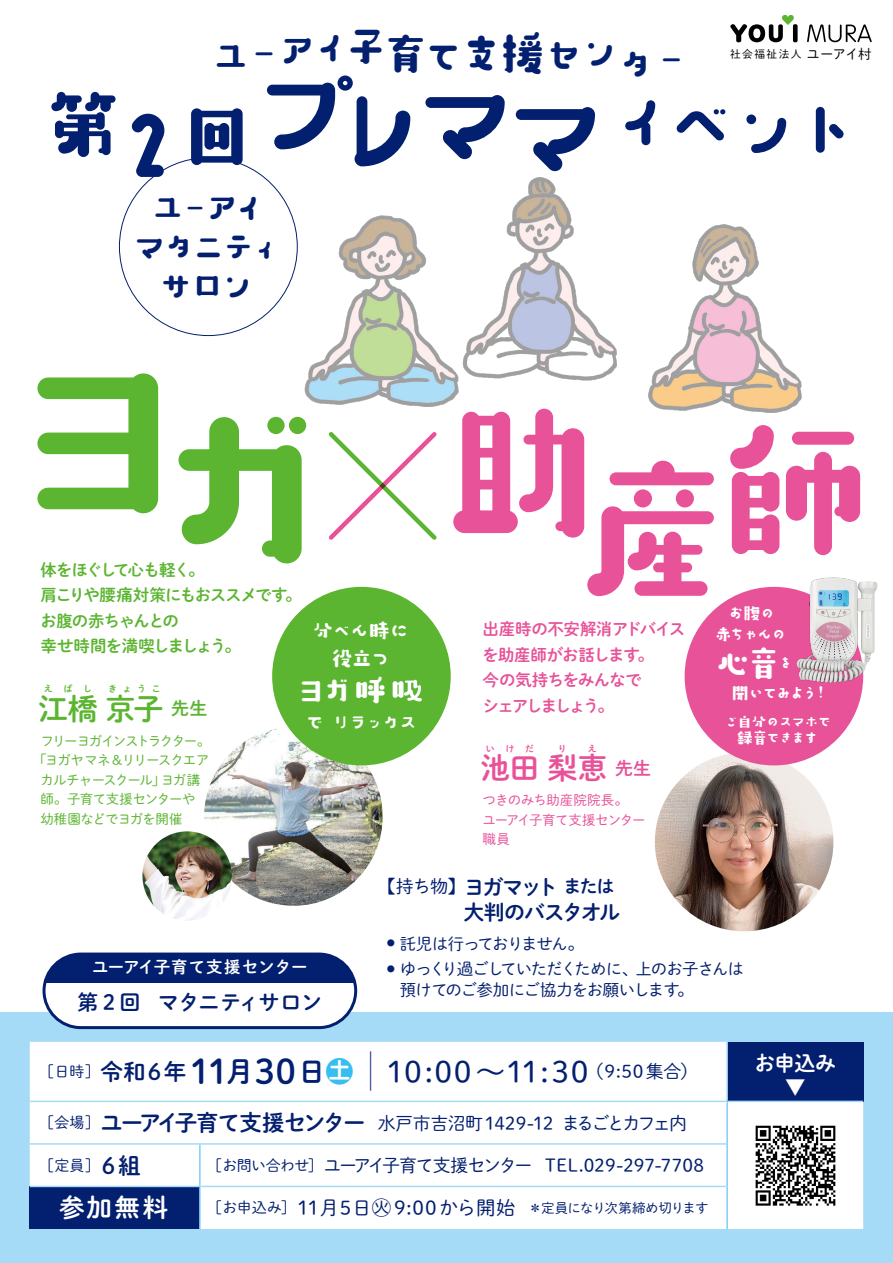
<style>
.page{position:relative;width:893px;height:1263px;background:#fff}
.page>*{position:absolute;margin:0;border:0;box-sizing:border-box;transform-origin:0 0}
.t1{font:81px "AB omusubi";color:#031f6f}
.t2{font:48px "AB omusubi";letter-spacing:-.23em;color:#031f6f}
.t3{font:42px/39px "AB omusubi";letter-spacing:-.31em;color:#031f6f;text-align:center}
.t4{font:40.5px "AB omusubi";color:#fff}
.t5{font:36px "AB omusubi";color:#fff}
.t6{font:30px "Shuei M Go Std L";letter-spacing:.015em;color:#031f6f}
.t7{font:30px "Shuei M Go Std B";color:#5cb531}
.t8{font:30px "Shuei M Go Std B";color:#e85298}
.t9{font:25.5px "Shuei M Go Std B";color:#fff}
.t10{font:22.5px/28.2px "AB omusubi";letter-spacing:-.15em;color:#fff;text-align:center}
.t11{font:22.5px "AB omusubi";letter-spacing:-.18em;color:#fff}
.t12{font:21px "Shuei M Go Std B";letter-spacing:-.02em;color:#031f6f}
.t13{font:21px "Shuei M Go Std B";letter-spacing:-.06em;color:#031f6f}
.t14{font:21px/24px "Shuei M Go Std B";color:#fff;text-align:center}
.t15{font:19.5px "Shuei M Go Std L";letter-spacing:.02em;color:#031f6f}
.t16{font:18px "Shuei M Go Std L";letter-spacing:-.045em;color:#031f6f}
.t17{font:18px/21px "AB omusubi";letter-spacing:-.19em;color:#fff;text-align:center}
.t18{font:18px "AB omusubi";letter-spacing:-.21em;color:#fff}
.t19{font:18px "Shuei M Go Std B";color:#5cb531}
.t20{font:18px "Shuei M Go Std B";color:#e85298}
.t21{font:16.5px/21px "Shuei M Go Std L";letter-spacing:-.065em;color:#031f6f}
.t22{font:16.5px/25.5px "Shuei M Go Std B";letter-spacing:-.065em;color:#5cb531}
.t23{font:16.5px/25.5px "Shuei M Go Std B";letter-spacing:-.03em;color:#e85298}
.t24{font:16.5px/16.5px "AB omusubi";letter-spacing:-.21em;color:#fff;text-align:center}
.t25{font:16.5px "Shuei M Go Std B";letter-spacing:-.005em;color:#fff}
.t26{font:16.5px "Shuei M Go Std B";letter-spacing:-.125em;color:#e85298}
.t27{font:15px "Shuei M Go Std L";color:#031f6f}
.t28{font:13.5px/19.5px "Shuei M Go Std L";letter-spacing:-.04em;color:#e85298}
.t29{font:13.5px "Shuei M Go Std L";letter-spacing:-.045em;color:#5cb531}
.t30{font:13.5px "Shuei M Go Std L";letter-spacing:-.1em;color:#5cb531}
.t31{font:13.5px "Shuei M Go Std L";letter-spacing:-.055em;color:#5cb531}
.t32{font:13.5px "Shuei M Go Std L";letter-spacing:-.08em;color:#5cb531}
.t33{font:10.8px "Shuei M Go Std L";letter-spacing:.125em;color:#000}
.t34{font:9px "Shuei M Go Std B";letter-spacing:.61em;color:#5cb531}
.t35{font:9px "Shuei M Go Std B";color:#e85298}
.s1{font-size:135px}
.s2{font-size:13.5px}
.s3{font-size:33.75px}
.s4{font-size:30px}
.s5{font-family:"Shuei M Go Std B";font-size:21px}
.s6{font-family:"Shuei M Go Std B"}
.s7{font-family:"Shuei M Go Std B";font-size:22.5px}
.s8{font-family:"Shuei M Go Std B";font-size:33.75px}
.s9{font-family:"Shuei M Go Std B";font-size:28.2px}
.s10{font-family:"Shin M Go Pro De";font-weight:700;font-size:28.2px;color:#37bef0}
.s11{font-size:39.3px}
.s12{font-size:15px}
.s13{font-family:"Shin M Go Pro"}
.s14{font-family:"Shin M Go Pro";font-weight:300;font-size:13.5px}
</style>
<div class="page">
<div style="left:0;top:1012px;width:893px;height:251px;background:#a6dbf7"></div>
<img style="left:471px;top:177px;width:146px;height:204px">
<img style="left:204px;top:727px;width:179px;height:179px;border-radius:89px">
<img style="left:142px;top:831px;width:90px;height:90px;border-radius:45px">
<img style="left:655px;top:753px;width:178px;height:178px;border-radius:89px">
<svg style="left:730px;top:15px;width:142px;height:27px"></svg>
<div style="left:30px;top:1042px;width:833px;height:187px;background:#fff"></div>
<div style="left:727px;top:1042px;width:136px;height:59px;background:#031f6f"></div>
<div style="left:30px;top:1186px;width:170px;height:43px;background:#031f6f"></div>
<hr style="left:199px;top:1187px;width:2px;height:42px;background:#7ecef4">
<hr style="left:726px;top:1102px;width:2px;height:42px;background:#7ecef4">
<hr style="left:726px;top:1144px;width:2px;height:42px;background:#7ecef4">
<hr style="left:726px;top:1186px;width:2px;height:43px;background:#7ecef4">
<hr style="left:30px;top:1101px;width:170px;height:1px;background:#a6dbf7">
<hr style="left:200px;top:1101px;width:527px;height:1px;background:#a6dbf7">
<hr style="left:30px;top:1143px;width:170px;height:2px;background:#a6dbf7">
<hr style="left:200px;top:1143px;width:526px;height:2px;background:#a6dbf7">
<hr style="left:30px;top:1186px;width:170px;height:1px;background:#a6dbf7">
<hr style="left:200px;top:1186px;width:526px;height:1px;background:#a6dbf7">
<hr style="left:726px;top:1042px;width:2px;height:59px;background:#a6dbf7">
<hr style="left:727px;top:1101px;width:136px;height:1px;background:#a6dbf7">
<hr style="left:199px;top:1145px;width:2px;height:41px;background:#7ecef4">
<img style="left:747px;top:1117px;width:96px;height:96px">
<div style="left:685px;top:587px;width:178px;height:178px;background:#e85298;border-radius:50%"></div>
<div style="left:272px;top:587px;width:179px;height:178px;background:#5cb531;border-radius:50%"></div>
<svg style="left:393px;top:680px;width:29px;height:21px"></svg>
<svg style="left:179px;top:417px;width:127px;height:146px"></svg>
<svg style="left:730px;top:425px;width:130px;height:130px"></svg>
<svg style="left:328px;top:432px;width:109px;height:108px"></svg>
<svg style="left:37px;top:373px;width:121px;height:140px"></svg>
<img style="left:304px;top:215px;width:167px;height:192px">
<div style="left:44px;top:954px;width:312px;height:73px;background:#fff;border-radius:37px"></div>
<div style="left:44px;top:954px;width:312px;height:28px;background:#031f6f"></div>
<div style="left:43px;top:952px;width:314px;height:77px;border:3px solid #031f6f;border-radius:37px"></div>
<img style="left:780px;top:577px;width:98px;height:110px">
<img style="left:648px;top:224px;width:154px;height:189px">
<svg style="left:453px;top:409px;width:261px;height:187px"></svg>
<h2 class="t2" style="left:206px;top:27px;width:491px">ユーアイ子育て支援センター</h2>
<h1 class="t1" style="left:43px;top:83px;width:825px">第<span class="s1">2</span> 回<span class="s1">プレママ</span>イベント</h1>
<h3 class="t3" style="left:129px;top:186px;width:160px">ユーアイマタニティサロン</h3>
<p class="t33" style="left:730px;top:46px;width:143px">社会福祉法人 <span class="s2">ユーアイ村</span></p>
<p class="t22" style="left:40px;top:556px;width:263px">体をほぐして心も軽く。<br>肩こりや腰痛対策にもおススメです。お腹の赤ちゃんとの<br>幸せ時間を満喫しましょう。</p>
<p class="t10" style="left:312px;top:615px;width:101px">分べん時に役立つ</p>
<h3 class="t4" style="left:293px;top:668px;width:97px">ヨガ<span class="s3">呼</span></h3>
<p class="t11" style="left:304px;top:710px;width:117px">でリラックス</p>
<p class="t23" style="left:483px;top:616px;width:204px">出産時の不安解消アドバイスを助産師がお話します。<br>今の気持ちをみんなで</p>
<p class="t34" style="left:44px;top:682px;width:50px">えばし</p>
<p class="t34" style="left:108px;top:682px;width:54px">きょうこ</p>
<p class="t19" style="left:133px;top:695px;width:75px"><span class="s4">子</span>先生</p>
<p class="t30" style="left:40px;top:731px;width:171px">フリーヨガインストラクター。</p>
<p class="t31" style="left:34px;top:750px;width:177px">「ヨガヤマネ＆リリースクエア</p>
<p class="t32" style="left:40px;top:770px;width:161px">カルチャースクール」ヨガ講</p>
<p class="t29" style="left:40px;top:789px;width:157px">師。子育て支援センターや</p>
<p class="t29" style="left:40px;top:809px;width:144px">幼稚園などでヨガを開催</p>
<h3 class="t7" style="left:38px;top:686px;width:99px">江橋京</h3>
<p class="t26" style="left:483px;top:693px;width:133px">シェアしましょう。</p>
<p class="t35" style="left:486px;top:741px;width:50px">いけだ</p>
<p class="t35" style="left:558px;top:741px;width:10px">り</p>
<p class="t35" style="left:588px;top:741px;width:10px">え</p>
<p class="t20" style="left:577px;top:754px;width:75px"><span class="s4">恵</span>先生</p>
<p class="t28" style="left:483px;top:790px;width:165px">つきのみち助産院院長。<br>ユーアイ子育て支援センター職員</p>
<h3 class="t8" style="left:480px;top:745px;width:98px">池田梨</h3>
<p class="t17" style="left:714px;top:602px;width:75px">お腹の<br>赤ちゃんの</p>
<h3 class="t5" style="left:714px;top:643px;width:82px">心音<sup>を</sup></h3>
<p class="t18" style="left:731px;top:683px;width:94px">聞いてみよう !</p>
<p class="t24" style="left:723px;top:713px;width:111px">ご自分のスマホで録音できます</p>
<p class="t25" style="left:92px;top:955px;width:217px">ユーアイ子育て支援センター</p>
<p class="t12" style="left:77px;top:987px;width:246px">第 2 回 マタニティサロン</p>
<p class="t16" style="left:378px;top:873px;width:238px">【持ち物】<span class="s5">ヨガマット</span> <span class="s6">または</span></p>
<p class="t13" style="left:463px;top:896px;width:158px">大判のバスタオル</p>
<p class="t21" style="left:387px;top:932px;width:199px"><sup>●</sup> 託児は行っておりません。</p>
<p class="t21" style="left:400px;top:957px;width:346px;text-indent:-13px"><sup>●</sup> ゆっくり過ごしていただくために、上のお子さんは預けてのご参加にご協力をお願いします。</p>
<h3 class="t6" style="left:39px;top:1049px;width:660px"><sup>［日時］</sup><span class="s7">令和6年</span> <span class="s8">11</span><span class="s9">月</span><span class="s8">30</span><span class="s9">日</span><span class="s10">土</span> <span class="s11">│</span> 10:00～11:30<sup>（9:50集合）</sup></h3>
<p class="t14" style="left:754px;top:1050px;width:83px">お申込み▼</p>
<p class="t16" style="left:39px;top:1109px;width:649px"><span class="s12">［会場］</span><span class="s7">ユーアイ子育て支援センター</span> 水戸市吉沼町1429-12 まるごとカフェ内</p>
<p class="t27" style="left:39px;top:1154px;width:103px">［定員］ <span class="s7">6 組</span></p>
<p class="t16" style="left:207px;top:1152px;width:498px"><span class="s12">［お問い合わせ］</span>ユーアイ子育て支援センター TEL.029-297-7708</p>
<h3 class="t9" style="left:59px;top:1189px;width:111px">参加無料</h3>
<p class="t15" style="left:207px;top:1193px;width:503px"><span class="s12">［お申込み］</span> 11月5日<span class="s13">㊋</span>9:00から開始 <span class="s14">＊</span><span class="s2">定員になり次第締め切ります</span></p>
</div>
